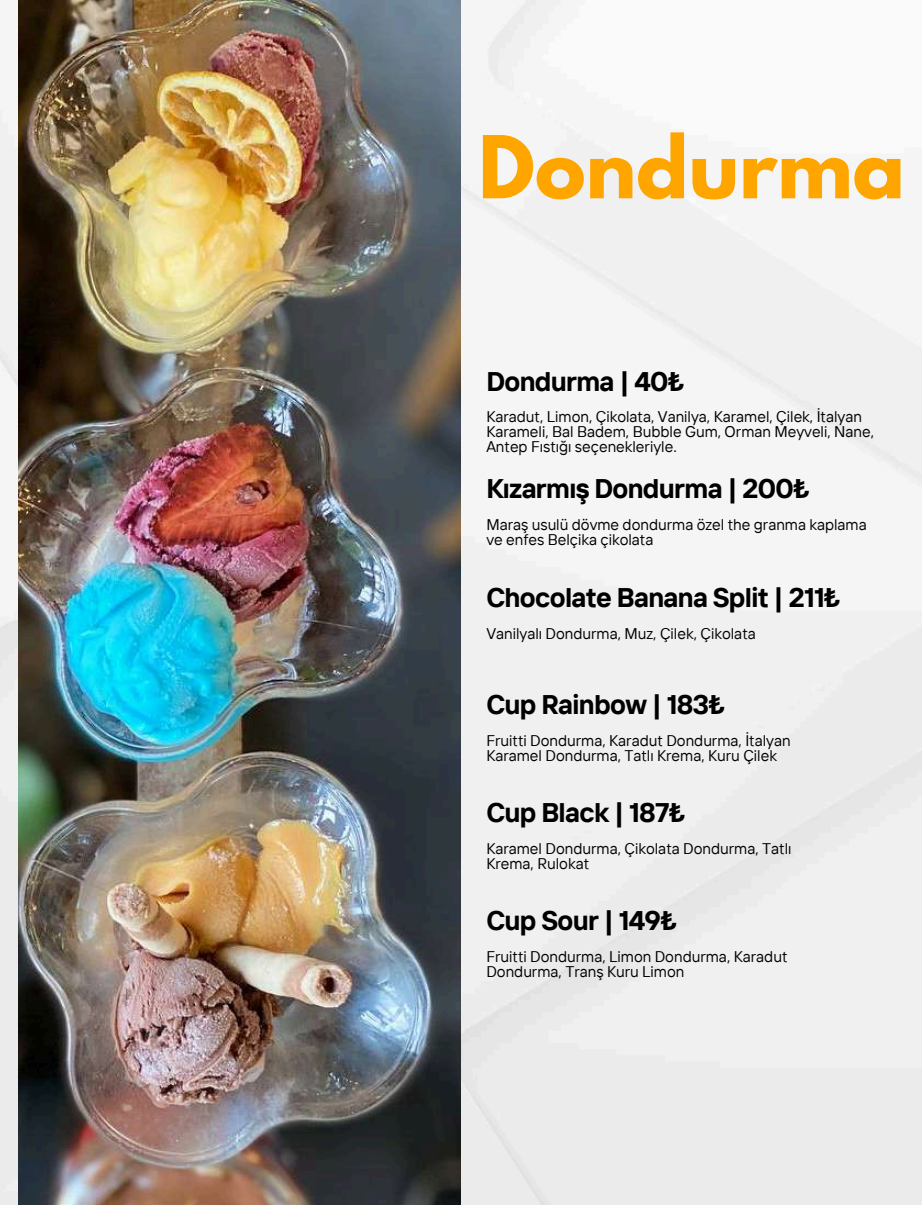
<style>
.page{position:relative;width:922px;height:1205px;background:#fff}
.page>*{position:absolute;margin:0;border:0;box-sizing:border-box;transform-origin:0 0}
.t1{font:700 76.62px "League Spartan";color:#ffa500}
.t2{font:700 26.88px "TT Interphases";letter-spacing:-.025em;color:#000}
.t3{font:15.38px/15px "TT Interphases";color:#000}
</style>
<div class="page">
<img style="left:18px;top:0;width:443px;height:1205px">
<h1 class="t1" style="left:478px;top:129px;width:428px">Dondurma</h1>
<h2 class="t2" style="left:486px;top:364px;width:199px">Dondurma | 40₺</h2>
<p class="t3" style="left:486px;top:409px;width:389px">Karadut, Limon, Çikolata, Vanilya, Karamel, Çilek, İtalyan<br>Karameli, Bal Badem, Bubble Gum, Orman Meyveli, Nane,<br>Antep Fıstığı seçenekleriyle.</p>
<h2 class="t2" style="left:486px;top:471px;width:325px">Kızarmış Dondurma | 200₺</h2>
<p class="t3" style="left:486px;top:517px;width:382px">Maraş usulü dövme dondurma özel the granma kaplama ve enfes Belçika çikolata</p>
<h2 class="t2" style="left:486px;top:580px;width:355px">Chocolate Banana Split | 211₺</h2>
<p class="t3" style="left:486px;top:625px;width:271px">Vanilyalı Dondurma, Muz, Çilek, Çikolata</p>
<h2 class="t2" style="left:486px;top:687px;width:240px">Cup Rainbow | 183₺</h2>
<p class="t3" style="left:486px;top:733px;width:306px">Fruitti Dondurma, Karadut Dondurma, İtalyan<br>Karamel Dondurma, Tatlı Krema, Kuru Çilek</p>
<h2 class="t2" style="left:486px;top:795px;width:200px">Cup Black | 187₺</h2>
<p class="t3" style="left:486px;top:840px;width:307px">Karamel Dondurma, Çikolata Dondurma, Tatlı<br>Krema, Rulokat</p>
<h2 class="t2" style="left:486px;top:903px;width:192px">Cup Sour | 149₺</h2>
<p class="t3" style="left:486px;top:949px;width:303px">Fruitti Dondurma, Limon Dondurma, Karadut<br>Dondurma, Tranş Kuru Limon</p>
</div>
